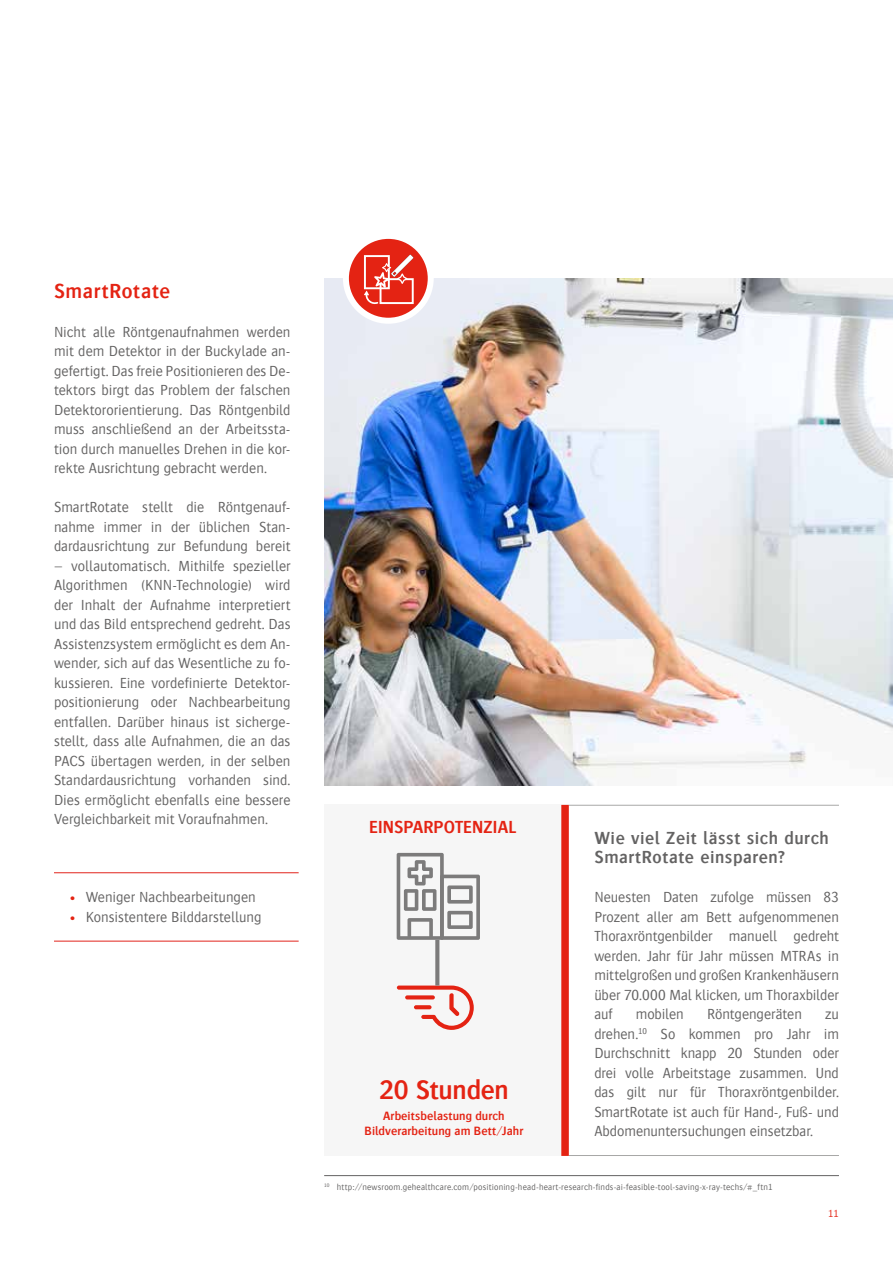
<style>
.page{position:relative;width:893px;height:1263px;background:#fff}
.page>*{position:absolute;margin:0;border:0;box-sizing:border-box;transform-origin:0 0}
.t1{font:600 27.6px "Bosis For Agfa";letter-spacing:-.01em;color:#e42313}
.t2{font:600 21px "Bosis For Agfa";letter-spacing:.03em;color:#e42313}
.t3{font:600 18px/19.5px "Bosis For Agfa";letter-spacing:.03em;color:#646363}
.t4{font:600 18px "Bosis For Agfa";color:#e42313}
.t5{font:300 15px/19.5px "Bosis For Agfa";color:#646363;text-align:justify}
.t6{font:600 12.45px/15.1px "Bosis For Agfa";letter-spacing:.005em;color:#e42313;text-align:center}
.t7{font:300 10.5px "Bosis For Agfa";color:#e42313}
.t8{font:300 9px "Bosis For Agfa";letter-spacing:.02em;color:#646363}
.s1{color:#e42313}
</style>
<div class="page">
<img style="left:324px;top:278px;width:569px;height:507px">
<hr style="left:54px;top:872px;width:245px;height:1px;background:#e2241c">
<hr style="left:54px;top:941px;width:245px;height:1px;background:#e2241c">
<svg style="left:346px;top:236px;width:85px;height:85px;background:#e8483b"></svg>
<div style="left:343px;top:233px;width:91px;height:91px;border:6px solid #fff;border-radius:50%"></div>
<svg style="left:364px;top:255px;width:49px;height:51px"></svg>
<div style="left:324px;top:805px;width:245px;height:351px;background:#f6f6f6"></div>
<hr style="left:569px;top:805px;width:270px;height:1px;background:#a8a8a7">
<hr style="left:569px;top:1155px;width:270px;height:1px;background:#a8a8a7">
<svg style="left:397px;top:853px;width:83px;height:87px"></svg>
<svg style="left:397px;top:985px;width:77px;height:45px"></svg>
<svg style="left:435px;top:940px;width:4px;height:45px"></svg>
<div style="left:561px;top:805px;width:8px;height:351px;background:#e42313"></div>
<hr style="left:324px;top:1175px;width:515px;height:1px;background:#646363">
<h2 class="t2" style="left:54px;top:280px;width:118px">SmartRotate</h2>
<p class="t5" style="left:54px;top:322px;width:238px">Nicht alle Röntgenaufnahmen werden mit dem Detektor in der Buckylade an&shy;gefertigt. Das freie Positionieren des De&shy;tektors birgt das Problem der falschen Detektororientierung. Das Röntgenbild muss anschließend an der Arbeitssta&shy;tion durch manuelles Drehen in die kor&shy;rekte Ausrichtung gebracht werden.</p>
<p class="t5" style="left:54px;top:497px;width:238px">SmartRotate stellt die Röntgenauf&shy;nahme immer in der üblichen Stan&shy;dardausrichtung zur Befundung bereit</p>
<p class="t5" style="left:54px;top:556px;width:238px">– vollautomatisch. Mithilfe spezieller Algorithmen (KNN-Technologie) wird der Inhalt der Aufnahme interpretiert und das Bild entsprechend gedreht. Das Assistenzsystem ermöglicht es dem An&shy;wender, sich auf das Wesentliche zu fo&shy;kussieren. Eine vordefinierte Detektor&shy;positionierung oder Nachbearbeitung entfallen. Darüber hinaus ist sicherge&shy;stellt, dass alle Aufnahmen, die an das PACS übertagen werden, in der selben Standardausrichtung vorhanden sind.<br>Dies ermöglicht ebenfalls eine bessere Vergleichbarkeit mit Voraufnahmen.</p>
<p class="t5" style="left:69px;top:887px;width:189px"><span class="s1">•</span> Weniger Nachbearbeitungen</p>
<p class="t5" style="left:69px;top:907px;width:194px"><span class="s1">•</span> Konsistentere Bilddarstellung</p>
<p class="t4" style="left:369px;top:817px;width:149px">EINSPARPOTENZIAL</p>
<h1 class="t1" style="left:379px;top:1075px;width:131px">20 Stunden</h1>
<p class="t6" style="left:365px;top:1108px;width:160px">Arbeitsbelastung durch<br>Bildverarbeitung am Bett/Jahr</p>
<p class="t3" style="left:594px;top:828px;width:236px">Wie viel Zeit lässt sich durch<br>SmartRotate einsparen?</p>
<p class="t5" style="left:594px;top:887px;width:246px">Neuesten Daten zufolge müssen 83<br>Prozent aller am Bett aufgenommenen Thoraxröntgenbilder manuell gedreht werden. Jahr für Jahr müssen MTRAs in mittelgroßen und großen Krankenhäusern über 70.000 Mal klicken, um Thoraxbilder auf</p>
<p class="t5" style="left:636px;top:1004px;width:50px">mobilen</p>
<p class="t5" style="left:707px;top:1004px;width:96px">Röntgengeräten</p>
<p class="t5" style="left:594px;top:1004px;width:246px;text-indent:231px">zu drehen.<sup>10</sup> So kommen pro Jahr im Durchschnitt knapp 20 Stunden oder drei volle Arbeitstage zusammen. Und das gilt nur für Thoraxröntgenbilder.<br>SmartRotate ist auch für Hand-, Fuß- und Abdomenuntersuchungen einsetzbar.</p>
<p class="t8" style="left:324px;top:1182px;width:450px"><sup>10</sup> http://newsroom.gehealthcare.com/positioning-head-heart-research-finds-ai-feasible-tool-saving-x-ray-techs/#_ftn1</p>
<p class="t7" style="left:828px;top:1208px;width:12px">11</p>
</div>
